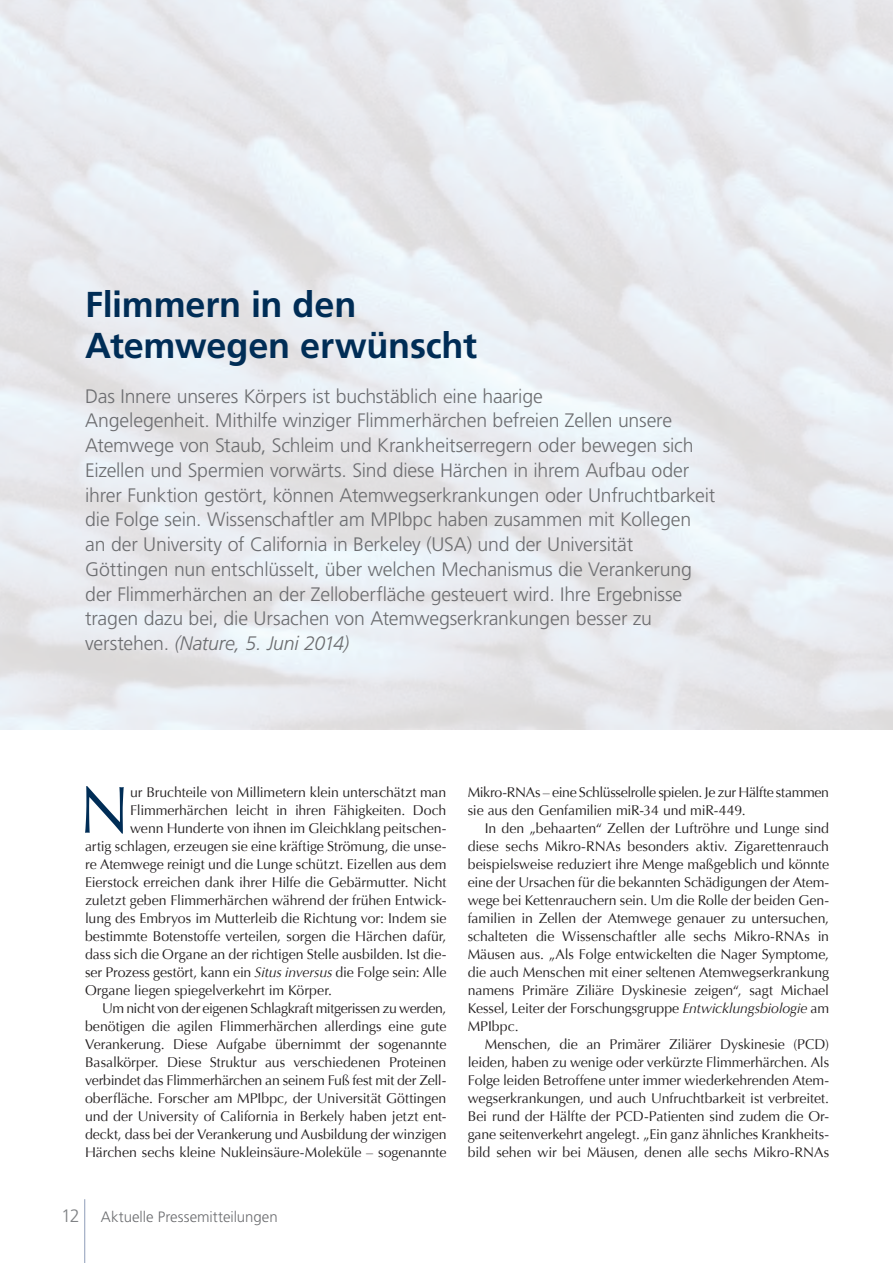
<style>
.page{position:relative;width:893px;height:1263px;background:#fff}
.page>*{position:absolute;margin:0;border:0;box-sizing:border-box;transform-origin:0 0}
.t1{font:66.6px "Optima";color:#002d56}
.t2{font:700 36px/40.5px "Frutiger";letter-spacing:-.005em;color:#002d56}
.t3{font:300 19.5px/24.8px "Frutiger";letter-spacing:-.01em;color:#6c6d70}
.t4{font:300 15px "Frutiger";color:#6c6d70}
.t5{font:14.1px/18px "Optima";letter-spacing:-.01em;color:#231f20;text-align:justify}
.t6{font:14.1px "Optima";letter-spacing:-.03em;color:#231f20}
.s1{font-style:italic}
.s2{font-size:18px;color:#808285}
</style>
<div class="page">
<hr style="left:84px;top:1199px;width:1px;height:64px;background:#94a2bc">
<h2 class="t2" style="left:85px;top:284px;width:393px">Flimmern in den<br>Atemwegen erwünscht</h2>
<p class="t3" style="left:85px;top:383px;width:632px">Das Innere unseres Körpers ist buchstäblich eine haarige<br>Angelegenheit. Mithilfe winziger Flimmerhärchen befreien Zellen unsere Atemwege von Staub, Schleim und Krankheitserregern oder bewegen sich Eizellen und Spermien vorwärts. Sind diese Härchen in ihrem Aufbau oder ihrer Funktion gestört, können Atemwegserkrankungen oder Unfruchtbarkeit die Folge sein. Wissenschaftler am MPIbpc haben zusammen mit Kollegen an der University of California in Berkeley (USA) und der Universität Göttingen nun entschlüsselt, über welchen Mechanismus die Verankerung der Flimmerhärchen an der Zelloberfläche gesteuert wird. Ihre Ergebnisse tragen dazu bei, die Ursachen von Atemwegserkrankungen besser zu verstehen. <span class="s1">(Nature, 5. Juni 2014)</span></p>
<h1 class="t1" style="left:79px;top:771px;width:52px">N</h1>
<p class="t5" style="left:130px;top:783px;width:318px">ur Bruchteile von Millimetern klein unterschätzt man</p>
<p class="t5" style="left:130px;top:801px;width:318px">Flimmerhärchen leicht in ihren Fähigkeiten. Doch</p>
<p class="t5" style="left:130px;top:819px;width:318px">wenn Hunderte von ihnen im Gleichklang peitschen-</p>
<p class="t5" style="left:85px;top:837px;width:363px">artig schlagen, erzeugen sie eine kräftige Strömung, die unse-</p>
<p class="t5" style="left:85px;top:855px;width:363px">re Atemwege reinigt und die Lunge schützt. Eizellen aus dem</p>
<p class="t5" style="left:85px;top:873px;width:363px">Eierstock erreichen dank ihrer Hilfe die Gebärmutter. Nicht</p>
<p class="t5" style="left:85px;top:891px;width:363px">zuletzt geben Flimmerhärchen während der frühen Entwick-</p>
<p class="t5" style="left:85px;top:909px;width:363px">lung des Embryos im Mutterleib die Richtung vor: Indem sie</p>
<p class="t5" style="left:85px;top:927px;width:363px">bestimmte Botenstoffe verteilen, sorgen die Härchen dafür,</p>
<p class="t5" style="left:85px;top:945px;width:363px">dass sich die Organe an der richtigen Stelle ausbilden. Ist die-</p>
<p class="t5" style="left:85px;top:963px;width:363px">ser Prozess gestört, kann ein <span class="s1">Situs inversus</span> die Folge sein: Alle</p>
<p class="t5" style="left:85px;top:981px;width:249px">Organe liegen spiegelverkehrt im Körper.</p>
<p class="t6" style="left:102px;top:1000px;width:346px">Um nicht von der eigenen Schlagkraft mitgerissen zu werden,</p>
<p class="t5" style="left:85px;top:1017px;width:363px">benötigen die agilen Flimmerhärchen allerdings eine gute</p>
<p class="t5" style="left:85px;top:1035px;width:363px">Verankerung. Diese Aufgabe übernimmt der sogenannte</p>
<p class="t5" style="left:85px;top:1053px;width:363px">Basalkörper. Diese Struktur aus verschiedenen Proteinen</p>
<p class="t5" style="left:85px;top:1071px;width:363px">verbindet das Flimmerhärchen an seinem Fuß fest mit der Zell-</p>
<p class="t5" style="left:85px;top:1089px;width:363px">oberfläche. Forscher am MPIbpc, der Universität Göttingen</p>
<p class="t5" style="left:85px;top:1107px;width:363px">und der University of California in Berkely haben jetzt ent-</p>
<p class="t5" style="left:85px;top:1125px;width:363px">deckt, dass bei der Verankerung und Ausbildung der winzigen</p>
<p class="t5" style="left:85px;top:1143px;width:363px">Härchen sechs kleine Nukleinsäure-Moleküle – sogenannte</p>
<p class="t4" style="left:61px;top:1208px;width:218px"><span class="s2">12</span> Aktuelle Pressemitteilungen</p>
<p class="t5" style="left:468px;top:783px;width:363px">Mikro-RNAs – eine Schlüsselrolle spielen. Je zur Hälfte stammen sie aus den Genfamilien miR-34 und miR-449.</p>
<p class="t5" style="left:468px;top:819px;width:363px;text-indent:17px">In den „behaarten“ Zellen der Luftröhre und Lunge sind diese sechs Mikro-RNAs besonders aktiv. Zigarettenrauch beispielsweise reduziert ihre Menge maßgeblich und könnte eine der Ursachen für die bekannten Schädigungen der Atem&shy;wege bei Kettenrauchern sein. Um die Rolle der beiden Gen&shy;familien in Zellen der Atemwege genauer zu untersuchen, schalteten die Wissenschaftler alle sechs Mikro-RNAs in Mäusen aus. „Als Folge entwickelten die Nager Symptome, die auch Menschen mit einer seltenen Atemwegserkrankung namens Primäre Ziliäre Dyskinesie zeigen“, sagt Michael Kessel, Leiter der Forschungsgruppe <span class="s1">Entwicklungsbiologie</span> am MPIbpc.</p>
<p class="t5" style="left:468px;top:1035px;width:363px;text-indent:17px">Menschen, die an Primärer Ziliärer Dyskinesie (PCD) leiden, haben zu wenige oder verkürzte Flimmerhärchen. Als Folge leiden Betroffene unter immer wiederkehrenden Atem&shy;wegserkrankungen, und auch Unfruchtbarkeit ist verbreitet.<br>Bei rund der Hälfte der PCD-Patienten sind zudem die Or&shy;gane seitenverkehrt angelegt. „Ein ganz ähnliches Krankheits&shy;bild sehen wir bei Mäusen, denen alle sechs Mikro-RNAs</p>
</div>
